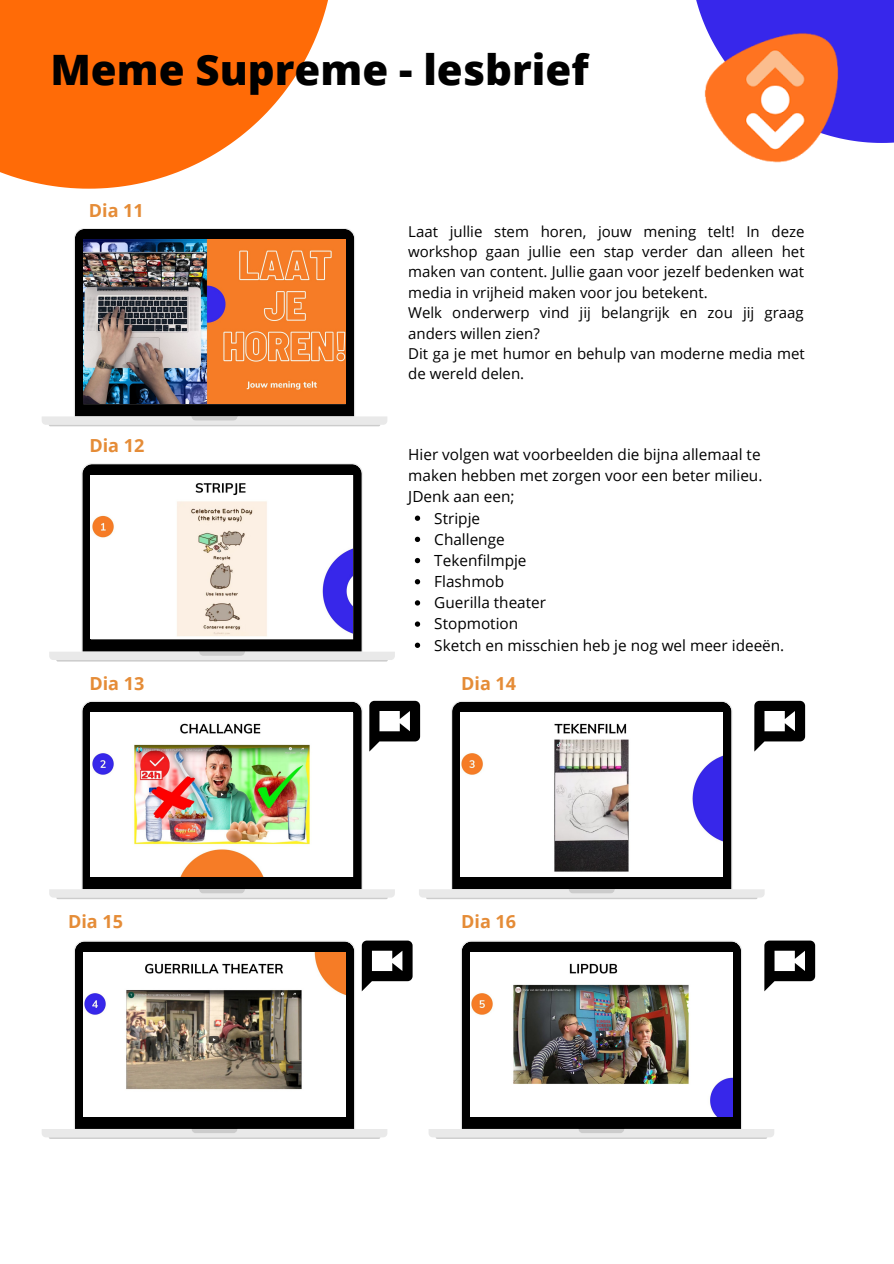
<style>
.page{position:relative;width:894px;height:1264px;background:#fff}
.page>*{position:absolute;margin:0;border:0;box-sizing:border-box;transform-origin:0 0}
.t1{font:800 41.85px "Open Sans";color:#000}
.t2{font:700 18px "Open Sans";color:#e58c37}
.t3{font:15.3px/21.1px "Open Sans";color:#000}
.t4{font:15px/20.4px "Open Sans";color:#000}
</style>
<div class="page">
<div style="left:696px;top:0;width:197px;height:143px;background:#3727eb"></div>
<img style="left:697px;top:32px;width:166px;height:131px">
<svg style="left:0;top:0;width:328px;height:189px;fill:#ff6b07"></svg>
<svg style="left:49px;top:701px;width:346px;height:196px"></svg>
<svg style="left:56px;top:889px;width:331px;height:10px;background:#e3e3e3"></svg>
<img style="left:91px;top:712px;width:262px;height:164px">
<svg style="left:42px;top:228px;width:345px;height:197px"></svg>
<svg style="left:49px;top:416px;width:331px;height:10px;background:#e1e1e1"></svg>
<img style="left:83px;top:240px;width:262px;height:164px">
<svg style="left:49px;top:463px;width:346px;height:197px"></svg>
<svg style="left:56px;top:651px;width:331px;height:10px;background:#ddd"></svg>
<img style="left:91px;top:475px;width:262px;height:164px">
<svg style="left:415px;top:515px;width:5px;height:6px"></svg>
<svg style="left:415px;top:536px;width:5px;height:6px"></svg>
<svg style="left:415px;top:558px;width:5px;height:5px"></svg>
<svg style="left:415px;top:579px;width:5px;height:5px"></svg>
<svg style="left:415px;top:600px;width:5px;height:5px"></svg>
<svg style="left:415px;top:621px;width:5px;height:5px"></svg>
<svg style="left:415px;top:642px;width:5px;height:6px"></svg>
<svg style="left:42px;top:941px;width:345px;height:196px"></svg>
<svg style="left:49px;top:1128px;width:331px;height:10px;background:#d4d4d4"></svg>
<img style="left:83px;top:952px;width:262px;height:164px">
<svg style="left:419px;top:701px;width:345px;height:196px"></svg>
<svg style="left:426px;top:889px;width:331px;height:10px;background:#e3e3e3"></svg>
<img style="left:460px;top:712px;width:262px;height:164px">
<svg style="left:429px;top:941px;width:345px;height:196px"></svg>
<svg style="left:435px;top:1128px;width:332px;height:10px;background:#d4d4d4"></svg>
<img style="left:470px;top:952px;width:262px;height:164px">
<svg style="left:369px;top:700px;width:51px;height:51px"></svg>
<svg style="left:754px;top:700px;width:50px;height:51px"></svg>
<svg style="left:361px;top:940px;width:51px;height:51px"></svg>
<svg style="left:764px;top:940px;width:50px;height:51px"></svg>
<h1 class="t1" style="left:50px;top:40px;width:539px">Meme Supreme - lesbrief</h1>
<p class="t2" style="left:89px;top:198px;width:56px">Dia 11</p>
<p class="t2" style="left:89px;top:433px;width:56px">Dia 12</p>
<p class="t2" style="left:89px;top:671px;width:56px">Dia 13</p>
<p class="t2" style="left:68px;top:908px;width:56px">Dia 15</p>
<p class="t4" style="left:408px;top:220px;width:398px">Laat jullie stem horen, jouw mening telt! In deze workshop gaan jullie een stap verder dan alleen het maken van content. Jullie gaan voor jezelf bedenken wat media in vrijheid maken voor jou betekent.<br>Welk onderwerp vind jij belangrijk en zou jij graag anders willen zien?<br>Dit ga je met humor en behulp van moderne media met de wereld delen.</p>
<p class="t3" style="left:408px;top:443px;width:355px;text-align:justify">Hier volgen wat voorbeelden die bijna allemaal te maken hebben met zorgen voor een beter milieu.<br>JDenk aan een;</p>
<p class="t3" style="left:434px;top:507px;width:351px">Stripje<br>Challenge<br>Tekenfilmpje<br>Flashmob<br>Guerilla theater<br>Stopmotion<br>Sketch en misschien heb je nog wel meer ideeën.</p>
<p class="t2" style="left:461px;top:671px;width:56px">Dia 14</p>
<p class="t2" style="left:461px;top:908px;width:56px">Dia 16</p>
</div>
